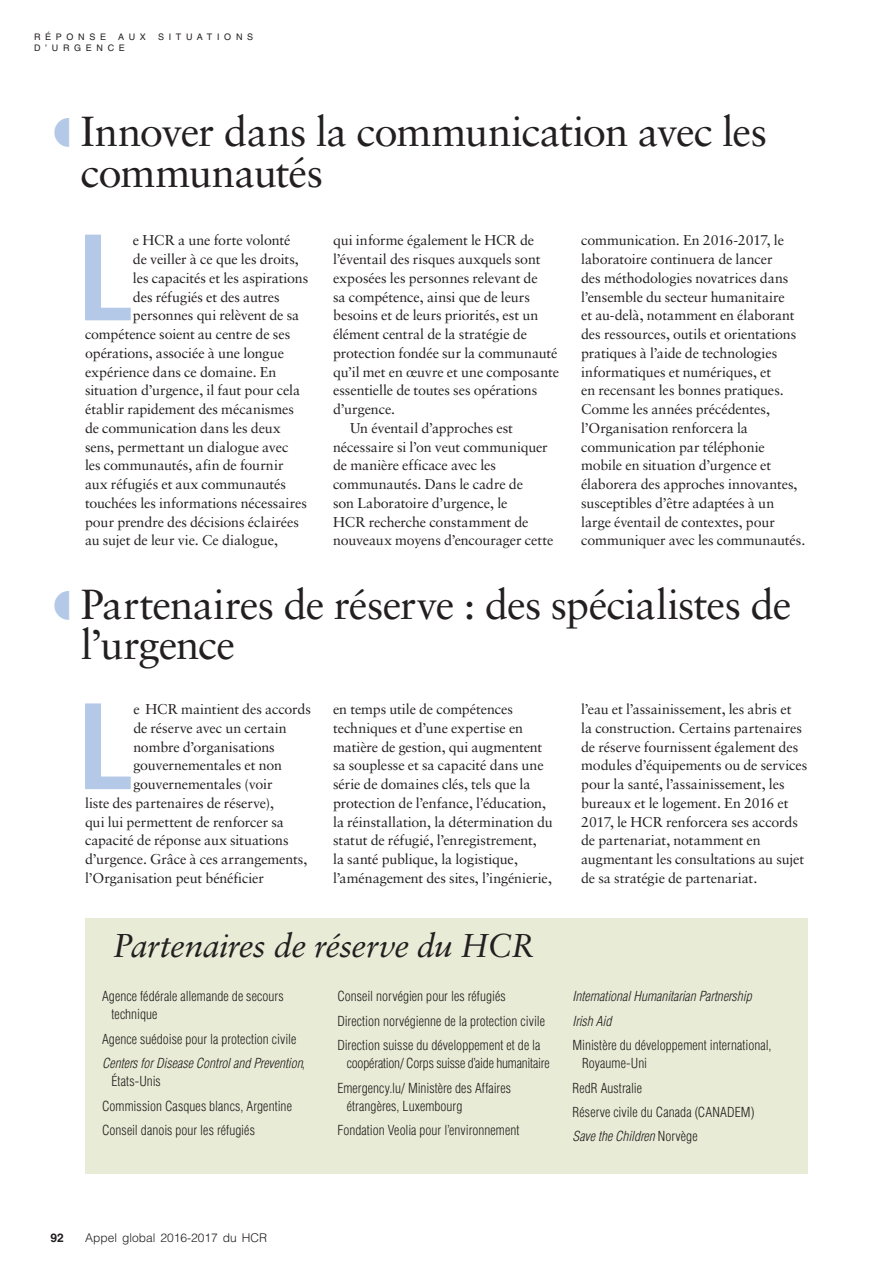
<style>
.page{position:relative;width:893px;height:1263px;background:#fff}
.page>*{position:absolute;margin:0;border:0;box-sizing:border-box;transform-origin:0 0}
.t1{font:700 condensed 114.3px "Helvetica LT Std";color:#b4c9e7}
.t2{font:42px/40.5px "Sabon LT Std";letter-spacing:-.02em;color:#231f20}
.t3{font:italic 33px "Sabon LT Std";letter-spacing:-.015em;color:#231f20}
.t4{font:14.25px/18.8px "Sabon LT Std";letter-spacing:-.01em;color:#231f20}
.t5{font:300 condensed 13.5px/24.5px "Helvetica LT Std";letter-spacing:.005em;color:#231f20}
.t6{font:italic 300 condensed 13.5px/24.5px "Helvetica LT Std";color:#231f20}
.t7{font:300 12px "Helvetica LT Std";color:#231f20}
.t8{font:700 12px "Helvetica LT Std";color:#231f20}
.t9{font:9px "Helvetica LT Std";letter-spacing:.515em;color:#231f20}
.s1{font-style:italic}
</style>
<div class="page">
<div style="left:85px;top:918px;width:723px;height:256px;background:#e8ebd5"></div>
<p class="t9" style="left:34px;top:32px;width:73px">RÉPONSE</p>
<p class="t9" style="left:118px;top:32px;width:29px">AUX</p>
<p class="t9" style="left:158px;top:32px;width:97px">SITUATIONS</p>
<p class="t9" style="left:34px;top:43px;width:92px">D’URGENCE</p>
<h2 class="t2" style="left:81px;top:111px;width:688px">Innover dans la communication avec les communautés</h2>
<h1 class="t1" style="left:77px;top:207px;width:59px">L</h1>
<p class="t4" style="left:133px;top:231px;width:159px">e HCR a une forte volonté</p>
<p class="t4" style="left:133px;top:250px;width:167px">de veiller à ce que les droits,</p>
<p class="t4" style="left:133px;top:268px;width:177px">les capacités et les aspirations</p>
<p class="t4" style="left:133px;top:287px;width:148px">des réfugiés et des autres</p>
<p class="t4" style="left:133px;top:306px;width:168px">personnes qui relèvent de sa</p>
<p class="t4" style="left:85px;top:325px;width:207px">compétence soient au centre de ses</p>
<p class="t4" style="left:85px;top:343px;width:200px">opérations, associée à une longue</p>
<p class="t4" style="left:85px;top:362px;width:193px">expérience dans ce domaine. En</p>
<p class="t4" style="left:85px;top:381px;width:217px">situation d’urgence, il faut pour cela</p>
<p class="t4" style="left:85px;top:400px;width:210px">établir rapidement des mécanismes</p>
<p class="t4" style="left:85px;top:418px;width:197px">de communication dans les deux</p>
<p class="t4" style="left:85px;top:437px;width:205px">sens, permettant un dialogue avec</p>
<p class="t4" style="left:85px;top:456px;width:200px">les communautés, afin de fournir</p>
<p class="t4" style="left:85px;top:475px;width:202px">aux réfugiés et aux communautés</p>
<p class="t4" style="left:85px;top:493px;width:223px">touchées les informations nécessaires</p>
<p class="t4" style="left:85px;top:512px;width:216px">pour prendre des décisions éclairées</p>
<p class="t4" style="left:85px;top:531px;width:195px">au sujet de leur vie. Ce dialogue,</p>
<p class="t4" style="left:333px;top:231px;width:203px">qui informe également le HCR de</p>
<p class="t4" style="left:333px;top:250px;width:209px">l’éventail des risques auxquels sont</p>
<p class="t4" style="left:333px;top:268px;width:206px">exposées les personnes relevant de</p>
<p class="t4" style="left:333px;top:287px;width:198px">sa compétence, ainsi que de leurs</p>
<p class="t4" style="left:333px;top:306px;width:207px">besoins et de leurs priorités, est un</p>
<p class="t4" style="left:333px;top:325px;width:195px">élément central de la stratégie de</p>
<p class="t4" style="left:333px;top:343px;width:226px">protection fondée sur la communauté</p>
<p class="t4" style="left:333px;top:362px;width:227px">qu’il met en œuvre et une composante</p>
<p class="t4" style="left:333px;top:381px;width:206px">essentielle de toutes ses opérations</p>
<p class="t4" style="left:333px;top:400px;width:64px">d’urgence.</p>
<p class="t4" style="left:350px;top:418px;width:164px">Un éventail d’approches est</p>
<p class="t4" style="left:333px;top:437px;width:216px">nécessaire si l’on veut communiquer</p>
<p class="t4" style="left:333px;top:456px;width:165px">de manière efficace avec les</p>
<p class="t4" style="left:333px;top:475px;width:191px">communautés. Dans le cadre de</p>
<p class="t4" style="left:333px;top:493px;width:176px">son Laboratoire d’urgence, le</p>
<p class="t4" style="left:333px;top:512px;width:197px">HCR recherche constamment de</p>
<p class="t4" style="left:333px;top:531px;width:222px">nouveaux moyens d’encourager cette</p>
<p class="t4" style="left:581px;top:231px;width:226px">communication. En 2016-2017, le laboratoire continuera de lancer<br>des méthodologies novatrices dans l’ensemble du secteur humanitaire<br>et au-delà, notamment en élaborant des ressources, outils et orientations pratiques à l’aide de technologies informatiques et numériques, et<br>en recensant les bonnes pratiques.<br>Comme les années précédentes, l’Organisation renforcera la communication par téléphonie mobile en situation d’urgence et élaborera des approches innovantes, susceptibles d’être adaptées à un large éventail de contextes, pour communiquer avec les communautés.</p>
<h2 class="t2" style="left:81px;top:584px;width:712px">Partenaires de réserve : des spécialistes de l’urgence</h2>
<h1 class="t1" style="left:77px;top:676px;width:59px">L</h1>
<p class="t4" style="left:133px;top:700px;width:179px">e HCR maintient des accords</p>
<p class="t4" style="left:333px;top:700px;width:221px">en temps utile de compétences techniques et d’une expertise en matière de gestion, qui augmentent sa souplesse et sa capacité dans une série de domaines clés, tels que la protection de l’enfance, l’éducation, la réinstallation, la détermination du statut de réfugié, l’enregistrement,<br>la santé publique, la logistique, l’aménagement des sites, l’ingénierie,</p>
<p class="t4" style="left:581px;top:700px;width:228px">l’eau et l’assainissement, les abris et<br>la construction. Certains partenaires de réserve fournissent également des modules d’équipements ou de services pour la santé, l’assainissement, les bureaux et le logement. En 2016 et 2017, le HCR renforcera ses accords de partenariat, notamment en augmentant les consultations au sujet de sa stratégie de partenariat.</p>
<p class="t4" style="left:133px;top:718px;width:155px">de réserve avec un certain</p>
<p class="t4" style="left:133px;top:737px;width:143px">nombre d’organisations</p>
<p class="t4" style="left:133px;top:756px;width:150px">gouvernementales et non</p>
<p class="t4" style="left:133px;top:775px;width:141px">gouvernementales (voir</p>
<p class="t4" style="left:85px;top:793px;width:190px">liste des partenaires de réserve),</p>
<p class="t4" style="left:85px;top:812px;width:201px">qui lui permettent de renforcer sa</p>
<p class="t4" style="left:85px;top:831px;width:205px">capacité de réponse aux situations</p>
<p class="t4" style="left:85px;top:850px;width:224px">d’urgence. Grâce à ces arrangements,</p>
<p class="t4" style="left:85px;top:868px;width:180px">l’Organisation peut bénéficier</p>
<h3 class="t3" style="left:113px;top:927px;width:423px">Partenaires de réserve du HCR</h3>
<p class="t5" style="left:111px;top:987px;width:174px;line-height:18px;text-indent:-9px">Agence fédérale allemande de secours technique</p>
<p class="t5" style="left:102px;top:1026px;width:204px">Agence suédoise pour la protection civile<br><span class="s1">Centers for Disease Control and Prevention</span>,</p>
<p class="t5" style="left:102px;top:1069px;width:191px;text-indent:9px">États-Unis<br>Commission Casques blancs, Argentine<br>Conseil danois pour les réfugiés</p>
<p class="t5" style="left:337px;top:984px;width:209px">Conseil norvégien pour les réfugiés<br>Direction norvégienne de la protection civile<br>Direction suisse du développement et de la</p>
<p class="t5" style="left:337px;top:1051px;width:214px;text-indent:9px">coopération/ Corps suisse d’aide humanitaire<br>Emergency.lu/ Ministère des Affaires</p>
<p class="t5" style="left:337px;top:1093px;width:184px;text-indent:9px">étrangères, Luxembourg<br>Fondation Veolia pour l’environnement</p>
<p class="t6" style="left:573px;top:984px;width:181px">International Humanitarian Partnership<br>Irish Aid</p>
<p class="t5" style="left:582px;top:1036px;width:191px;line-height:18px;text-indent:-9px">Ministère du développement international,<br>Royaume-Uni</p>
<p class="t5" style="left:573px;top:1075px;width:183px">RedR Australie<br>Réserve civile du Canada (CANADEM)<br><span class="s1">Save the Children</span> Norvège</p>
<p class="t8" style="left:50px;top:1230px;width:15px">92</p>
<p class="t7" style="left:85px;top:1230px;width:184px">Appel global 2016-2017 du HCR</p>
</div>
